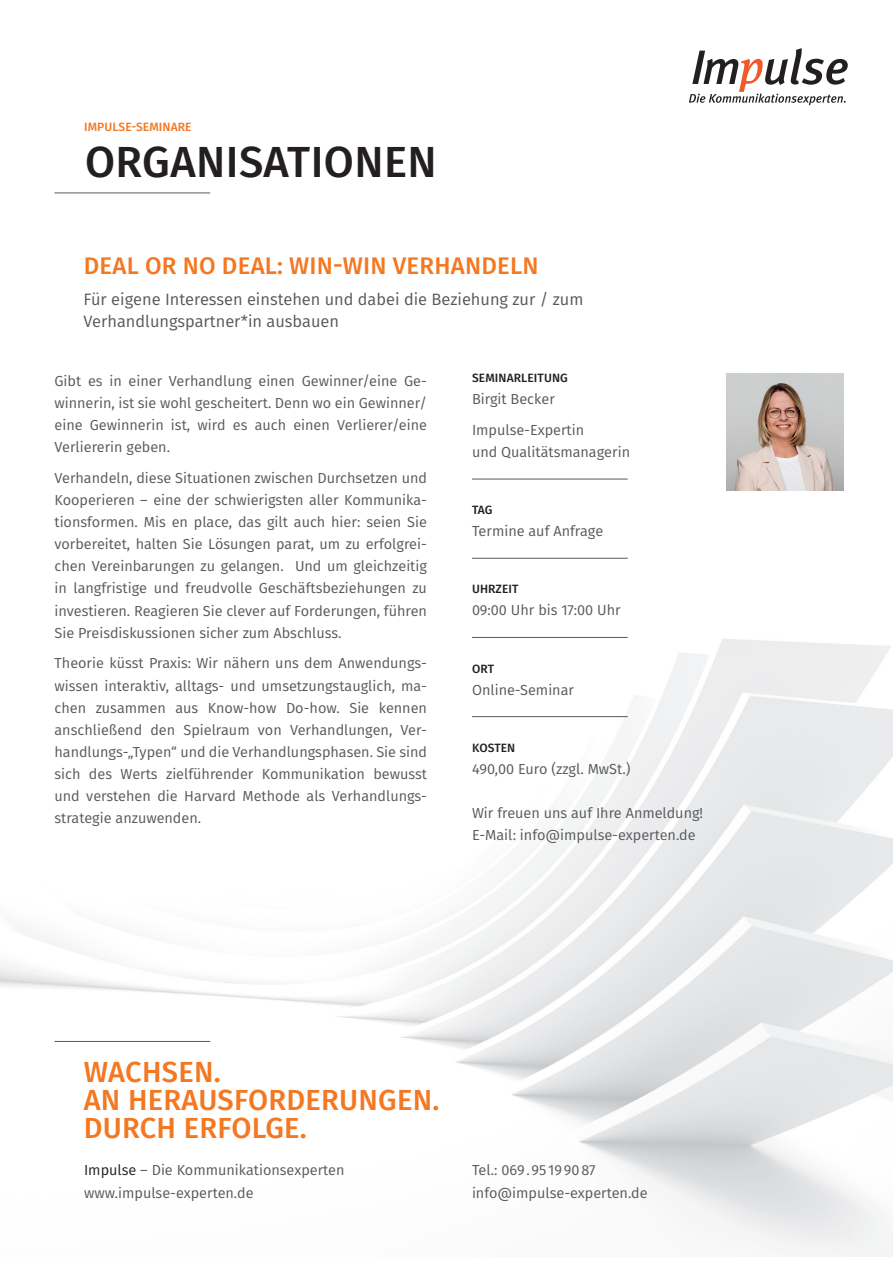
<style>
.page{position:relative;width:893px;height:1263px;background:#fff}
.page>*{position:absolute;margin:0;border:0;box-sizing:border-box;transform-origin:0 0}
.t1{font:500 43.5px "Fira Sans";letter-spacing:.01em;color:#231f20}
.t2{font:500 29.1px/27.8px "Fira Sans";letter-spacing:.01em;color:#f47721}
.t3{font:500 24px "Fira Sans";letter-spacing:.01em;color:#f47721}
.t4{font:16.5px/22.2px "Fira Sans";color:#57585a}
.t5{font:14.55px/22.2px "Fira Sans";color:#57585a}
.t6{font:500 12px "Fira Sans";letter-spacing:.01em;color:#231f20}
.t7{font:500 12px "Fira Sans";letter-spacing:.01em;color:#f47721}
.s1{color:#231f20}
</style>
<div class="page">
<svg style="left:689px;top:48px;width:159px;height:57px"></svg>
<hr style="left:54px;top:1041px;width:156px;height:1px;background:#57585a">
<hr style="left:54px;top:193px;width:156px;height:1px;background:#57585a">
<hr style="left:472px;top:479px;width:156px;height:1px;background:#57585a">
<hr style="left:472px;top:558px;width:156px;height:1px;background:#57585a">
<hr style="left:472px;top:637px;width:156px;height:1px;background:#57585a">
<hr style="left:472px;top:716px;width:156px;height:1px;background:#57585a">
<img style="left:726px;top:373px;width:118px;height:117px">
<p class="t7" style="left:84px;top:117px;width:109px">IMPULSE-SEMINARE</p>
<h1 class="t1" style="left:85px;top:127px;width:353px">ORGANISATIONEN</h1>
<h3 class="t3" style="left:84px;top:247px;width:456px">DEAL OR NO DEAL: WIN-WIN VERHANDELN</h3>
<p class="t4" style="left:84px;top:288px;width:501px">Für eigene Interessen einstehen und dabei die Beziehung zur / zum<br>Verhandlungspartner*in ausbauen</p>
<p class="t5" style="left:54px;top:369px;width:374px;text-align:justify">Gibt es in einer Verhandlung einen Gewinner/eine Ge&shy;winnerin, ist sie wohl gescheitert. Denn wo ein Gewinner/ eine Gewinnerin ist, wird es auch einen Verlierer/eine Verliererin geben.</p>
<p class="t5" style="left:54px;top:466px;width:374px;text-align:justify">Verhandeln, diese Situationen zwischen Durchsetzen und Kooperieren – eine der schwierigsten aller Kommunika&shy;tionsformen. Mis en place, das gilt auch hier: seien Sie vorbereitet, halten Sie Lösungen parat, um zu erfolgrei&shy;chen Vereinbarungen zu gelangen. Und um gleichzeitig in langfristige und freudvolle Geschäftsbeziehungen zu investieren. Reagieren Sie clever auf Forderungen, führen Sie Preisdiskussionen sicher zum Abschluss.</p>
<p class="t5" style="left:54px;top:652px;width:374px;text-align:justify">Theorie küsst Praxis: Wir nähern uns dem Anwendungs&shy;wissen interaktiv, alltags- und umsetzungstauglich, ma&shy;chen zusammen aus Know-how Do-how. Sie kennen anschließend den Spielraum von Verhandlungen, Ver&shy;handlungs-„Typen“ und die Verhandlungsphasen. Sie sind sich des Werts zielführender Kommunikation bewusst und verstehen die Harvard Methode als Verhandlungs&shy;strategie anzuwenden.</p>
<p class="t6" style="left:472px;top:368px;width:97px">SEMINARLEITUNG</p>
<p class="t5" style="left:472px;top:384px;width:114px;line-height:30.6px">Birgit Becker<br>Impulse-Expertin</p>
<p class="t5" style="left:472px;top:441px;width:160px">und Qualitätsmanagerin</p>
<p class="t6" style="left:472px;top:500px;width:22px">TAG</p>
<p class="t5" style="left:472px;top:520px;width:133px">Termine auf Anfrage</p>
<p class="t6" style="left:472px;top:579px;width:48px">UHRZEIT</p>
<p class="t5" style="left:472px;top:599px;width:150px">09:00 Uhr bis 17:00 Uhr</p>
<p class="t6" style="left:472px;top:659px;width:23px">ORT</p>
<p class="t5" style="left:472px;top:678px;width:104px">Online-Seminar</p>
<p class="t6" style="left:472px;top:738px;width:45px">KOSTEN</p>
<p class="t5" style="left:472px;top:757px;width:160px">490,00 Euro (zzgl. MwSt.)</p>
<p class="t5" style="left:472px;top:802px;width:233px">Wir freuen uns auf Ihre Anmeldung!<br>E-Mail: info@impulse-experten.de</p>
<h2 class="t2" style="left:84px;top:1057px;width:357px">WACHSEN.<br>AN HERAUSFORDERUNGEN.<br>DURCH ERFOLGE.</h2>
<p class="t5" style="left:84px;top:1159px;width:262px"><span class="s1">Impulse</span> – Die Kommunikationsexperten www.impulse-experten.de</p>
<p class="t5" style="left:472px;top:1159px;width:177px">Tel.: 069.95 199087 info@impulse-experten.de</p>
</div>
